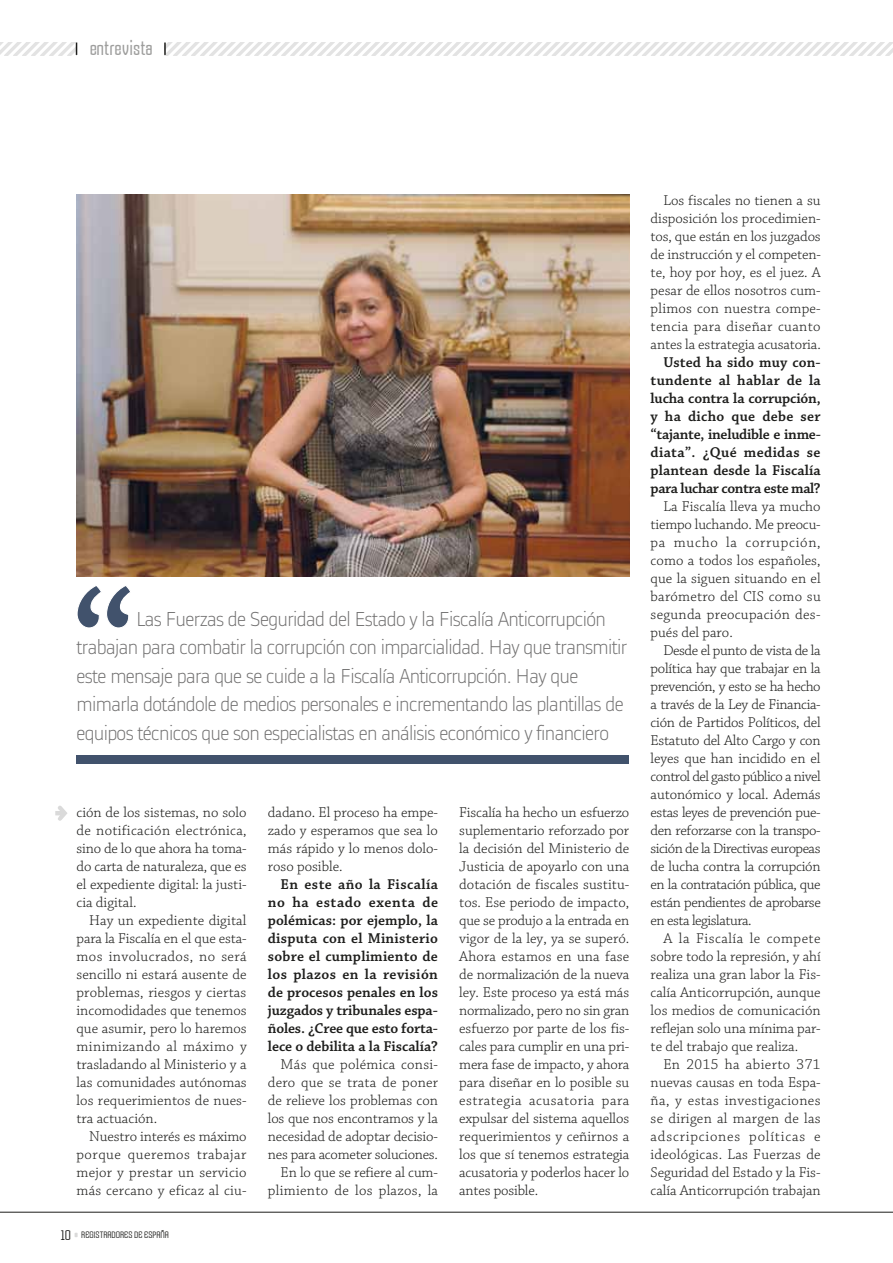
<style>
.page{position:relative;width:893px;height:1263px;background:#fff}
.page>*{position:absolute;margin:0;border:0;box-sizing:border-box;transform-origin:0 0}
.t1{font:300 21px/28.5px "Alstom";letter-spacing:-.03em;color:#706f6f}
.t2{font:condensed 21px "Armada";color:#9d9d9c}
.t3{font:300 15px/18px "Chaparral Pro";color:#1d1d1b;text-align:justify}
.t4{font:600 15px/18px "Chaparral Pro";letter-spacing:-.005em;color:#1d1d1b;text-align:justify}
.t5{font:condensed 9px "Armada";color:#1d1d1b}
.s1{font-size:13.5px}
.s2{font-size:13.5px;color:#dadada}
</style>
<div class="page">
<div style="left:77px;top:755px;width:552px;height:8px;background:#41526c"></div>
<hr style="left:0;top:1212px;width:893px;height:1px;background:#1d1d1b">
<svg style="left:55px;top:806px;width:12px;height:15px"></svg>
<svg style="left:77px;top:586px;width:53px;height:42px"></svg>
<svg style="left:164px;top:43px;width:729px;height:12px"></svg>
<svg style="left:0;top:43px;width:77px;height:12px"></svg>
<img style="left:77px;top:194px;width:552px;height:382px">
<h1 class="t2" style="left:89px;top:36px;width:65px">ENTREVISTA</h1>
<p class="t1" style="left:77px;top:603px;width:552px;text-indent:60px">Las Fuerzas de Seguridad del Estado y la Fiscalía Anticorrupción trabajan para combatir la corrupción con imparcialidad. Hay que transmitir este mensaje para que se cuide a la Fiscalía Anticorrupción. Hay que mimarla dotándole de medios personales e incrementando las plantillas de equipos técnicos que son especialistas en análisis económico y financiero</p>
<p class="t3" style="left:77px;top:803px;width:172px">ción de los sistemas, no solo de notificación electrónica, sino de lo que ahora ha toma&shy;do carta de naturaleza, que es el expediente digital: la justi&shy;cia digital.</p>
<p class="t3" style="left:77px;top:911px;width:172px;text-indent:13px">Hay un expediente digital para la Fiscalía en el que esta&shy;mos involucrados, no será sencillo ni estará ausente de problemas, riesgos y ciertas incomodidades que tenemos que asumir, pero lo haremos minimizando al máximo y trasladando al Ministerio y a las comunidades autónomas los requerimientos de nues&shy;tra actuación.</p>
<p class="t3" style="left:77px;top:1127px;width:172px;text-indent:13px">Nuestro interés es máximo porque queremos trabajar mejor y prestar un servicio más cercano y eficaz al ciu-</p>
<p class="t5" style="left:61px;top:1230px;width:110px"><span class="s1">10</span> <span class="s2">•</span> REGISTRADORES DE ESPAÑA</p>
<p class="t3" style="left:268px;top:803px;width:172px">dadano. El proceso ha empe&shy;zado y esperamos que sea lo más rápido y lo menos dolo&shy;roso posible.</p>
<p class="t4" style="left:268px;top:875px;width:172px;text-indent:13px">En este año la Fiscalía no ha estado exenta de polémicas: por ejemplo, la disputa con el Ministerio sobre el cumplimiento de los plazos en la revisión de procesos penales en los juzgados y tribunales espa&shy;ñoles. ¿Cree que esto forta&shy;lece o debilita a la Fiscalía?</p>
<p class="t3" style="left:268px;top:1055px;width:172px;text-align:right">Más que polémica consi&shy;dero que se trata de poner de relieve los problemas con los que nos encontramos y la necesidad de adoptar decisio&shy;nes para acometer soluciones.<br>En lo que se refiere al cum&shy;plimiento de los plazos, la</p>
<p class="t3" style="left:459px;top:803px;width:172px">Fiscalía ha hecho un esfuerzo suplementario reforzado por la decisión del Ministerio de Justicia de apoyarlo con una dotación de fiscales sustitu&shy;tos. Ese periodo de impacto, que se produjo a la entrada en vigor de la ley, ya se superó.<br>Ahora estamos en una fase de normalización de la nueva ley. Este proceso ya está más normalizado, pero no sin gran esfuerzo por parte de los fis&shy;cales para cumplir en una pri&shy;mera fase de impacto, y ahora para diseñar en lo posible su estrategia acusatoria para expulsar del sistema aquellos requerimientos y ceñirnos a los que sí tenemos estrategia acusatoria y poderlos hacer lo antes posible.</p>
<p class="t3" style="left:651px;top:191px;width:172px;text-indent:13px">Los fiscales no tienen a su disposición los procedimien&shy;tos, que están en los juzgados de instrucción y el competen&shy;te, hoy por hoy, es el juez. A pesar de ellos nosotros cum&shy;plimos con nuestra compe&shy;tencia para diseñar cuanto antes la estrategia acusatoria.</p>
<p class="t4" style="left:651px;top:353px;width:172px;text-indent:13px">Usted ha sido muy con&shy;tundente al hablar de la lucha contra la corrupción, y ha dicho que debe ser “tajante, ineludible e inme&shy;diata”. ¿Qué medidas se plantean desde la Fiscalía para luchar contra este mal?</p>
<p class="t3" style="left:651px;top:497px;width:172px;text-indent:13px">La Fiscalía lleva ya mucho tiempo luchando. Me preocu&shy;pa mucho la corrupción, como a todos los españoles, que la siguen situando en el barómetro del CIS como su segunda preocupación des&shy;pués del paro.</p>
<p class="t3" style="left:651px;top:641px;width:172px;text-indent:13px">Desde el punto de vista de la política hay que trabajar en la prevención, y esto se ha hecho a través de la Ley de Financia&shy;ción de Partidos Políticos, del Estatuto del Alto Cargo y con leyes que han incidido en el control del gasto público a nivel autonómico y local. Además estas leyes de prevención pue&shy;den reforzarse con la transpo&shy;sición de la Directivas europeas de lucha contra la corrupción en la contratación pública, que están pendientes de aprobarse en esta legislatura.</p>
<p class="t3" style="left:651px;top:929px;width:172px;text-indent:13px">A la Fiscalía le compete sobre todo la represión, y ahí realiza una gran labor la Fis&shy;calía Anticorrupción, aunque los medios de comunicación reflejan solo una mínima par&shy;te del trabajo que realiza.</p>
<p class="t3" style="left:651px;top:1055px;width:172px;text-indent:13px">En 2015 ha abierto 371 nuevas causas en toda Espa&shy;ña, y estas investigaciones se dirigen al margen de las adscripciones políticas e ideológicas. Las Fuerzas de Seguridad del Estado y la Fis&shy;calía Anticorrupción trabajan</p>
</div>
